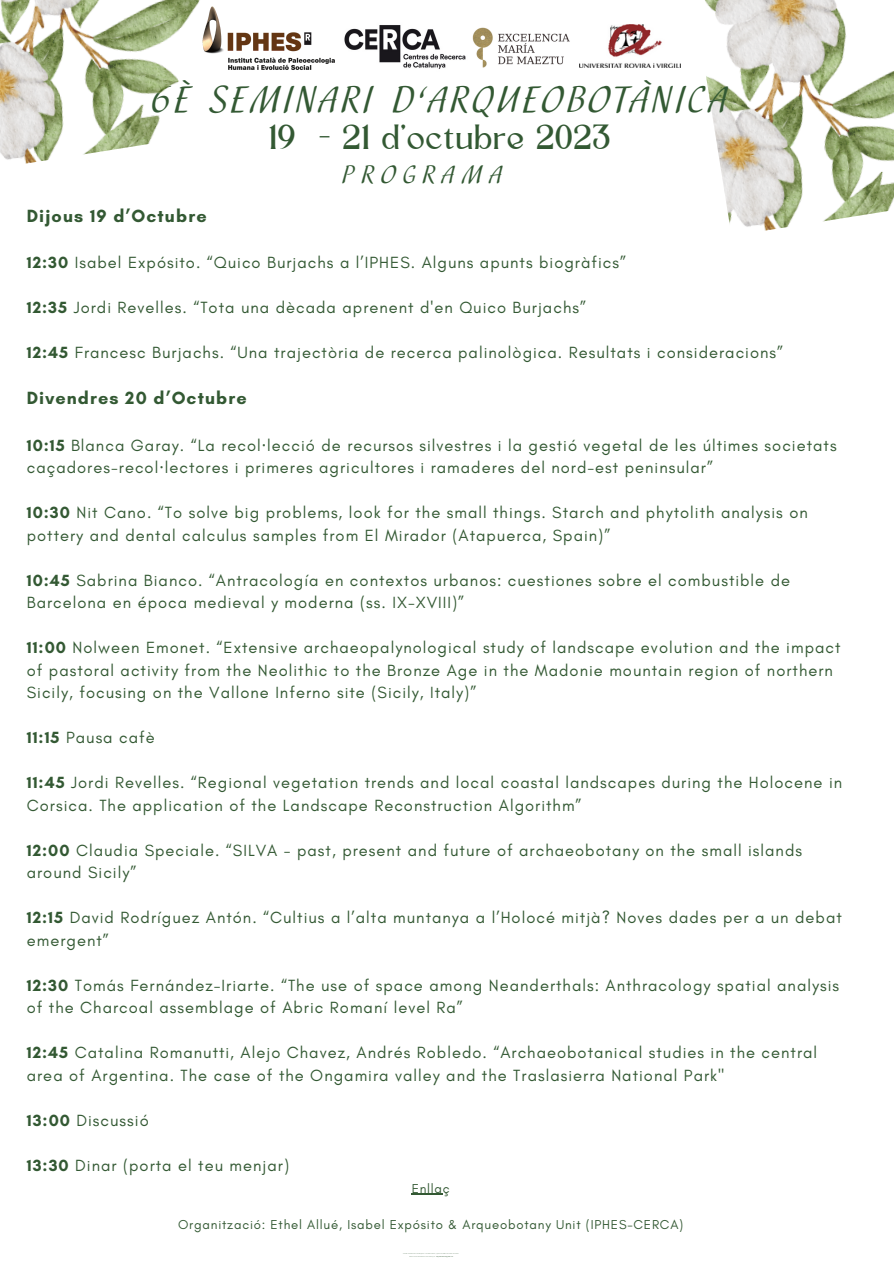
<style>
.page{position:relative;width:894px;height:1264px;background:#fff}
.page>*{position:absolute;margin:0;border:0;box-sizing:border-box;transform-origin:0 0}
.t1{font:37.2px "Hortensia";letter-spacing:.055em;color:#335933}
.t2{font:32.7px "Kingred Serif";color:#335933}
.t3{font:25.2px "Hortensia";letter-spacing:.24em;color:#335933}
.t4{font:700 18px "Glacial Indifference";letter-spacing:.06em;color:#335933}
.t5{font:16.5px/22.5px "Glacial Indifference";letter-spacing:.06em;color:#335933}
.t6{font:13.2px "Glacial Indifference";letter-spacing:.06em;color:#335933}
.s1{font-weight:700}
.s2{font-family:"Noto Sans"}
</style>
<div class="page">
<img style="left:705px;top:0;width:188px;height:231px">
<img style="left:472px;top:27px;width:98px;height:41px">
<img style="left:344px;top:25px;width:122px;height:44px">
<img style="left:255px;top:32px;width:79px;height:38px">
<img style="left:579px;top:24px;width:101px;height:44px">
<hr style="left:411px;top:1193px;width:32px;height:1px;background:#335933">
<img style="left:0;top:0;width:255px;height:164px">
<p class="t1" style="left:151px;top:77px;width:578px">6È SEMINARI D’ARQUEOBOTÀNICA</p>
<p class="t2" style="left:270px;top:125px;width:344px">19 - 21 d’octubre 2023</p>
<p class="t3" style="left:342px;top:159px;width:162px">PROGRAMA</p>
<p class="t4" style="left:27px;top:205px;width:181px">Dijous 19 d’Octubre</p>
<p class="t5" style="left:27px;top:251px;width:600px"><span class="s1">12:30</span> Isabel Expósito. “Quico Burjachs a l’IPHES. Alguns apunts biogràfics”</p>
<p class="t5" style="left:27px;top:296px;width:560px"><span class="s1">12:35</span> Jordi Revelles. “Tota una dècada aprenent d'en Quico Burjachs”</p>
<p class="t5" style="left:27px;top:341px;width:757px"><span class="s1">12:45</span> Francesc Burjachs. “Una trajectòria de recerca palinològica. Resultats i consideracions”</p>
<p class="t4" style="left:27px;top:387px;width:221px">Divendres 20 d’Octubre</p>
<p class="t5" style="left:27px;top:433px;width:811px"><span class="s1">10:15</span> Blanca Garay. “La recol<span class="s2">·</span>lecció de recursos silvestres i la gestió vegetal de les ú ltimes societats caçadores-recol<span class="s2">·</span>lectores i primeres agricultores i ramaderes del nord-est peninsular”</p>
<p class="t5" style="left:27px;top:501px;width:782px"><span class="s1">10:30</span> Nit Cano. “To solve big problems, look for the small things. Starch and phytolith analysis on pottery and dental calculus samples from El Mirador (Atapuerca, Spain)”</p>
<p class="t5" style="left:27px;top:568px;width:764px"><span class="s1">10:45</span> Sabrina Bianco. “Antracología en contextos urbanos: cuestiones sobre el combustible de<br>Barcelona en época medieval y moderna (ss. IX-XVIII)”</p>
<p class="t5" style="left:27px;top:636px;width:815px"><span class="s1">11:00</span> Nolween Emonet. “Extensive archaeopalynological study of landscape evolution and the impact of pastoral activity from the Neolithic to the Bronze Age in the Madonie mountain region of northern<br>Sicily, focusing on the Vallone Inferno site (Sicily, Italy)”</p>
<p class="t5" style="left:27px;top:726px;width:130px"><span class="s1">11:15</span> Pausa cafè</p>
<p class="t5" style="left:27px;top:771px;width:816px"><span class="s1">11:45</span> Jordi Revelles. “Regional vegetation trends and local coastal landscapes during the Holocene in<br>Corsica. The application of the Landscape Reconstruction Algorithm”</p>
<p class="t5" style="left:27px;top:838px;width:776px"><span class="s1">12:00</span> Claudia Speciale. “SILVA - past, present and future of archaeobotany on the small islands around Sicily”</p>
<p class="t5" style="left:27px;top:906px;width:816px"><span class="s1">12:15</span> David Rodríguez Antón. “Cultius a l’alta muntanya a l’Holocé mitjà? Noves dades per a un debat emergent”</p>
<p class="t5" style="left:27px;top:973px;width:813px"><span class="s1">12:30</span> Tomás Fernández-Iriarte. “The use of space among Neanderthals: Anthracology spatial analysis of the Charcoal assemblage of Abric Romaní level Ra”</p>
<p class="t5" style="left:27px;top:1041px;width:791px"><span class="s1">12:45</span> Catalina Romanutti, Alejo Chavez, Andrés Robledo. “Archaeobotanical studies in the central area of Argentina. The case of the Ongamira valley and the Traslasierra National Park"</p>
<p class="t5" style="left:27px;top:1108px;width:123px"><span class="s1">13:00</span> Discussió</p>
<p class="t5" style="left:27px;top:1153px;width:264px"><span class="s1">13:30</span> Dinar (porta el teu menjar)</p>
<p class="t6" style="left:411px;top:1180px;width:40px">Enllaç</p>
<p class="t6" style="left:178px;top:1216px;width:506px">Organització: Ethel Allué, Isabel Expósito &amp; Arqueobotany Unit (IPHES-CERCA)</p>
</div>
